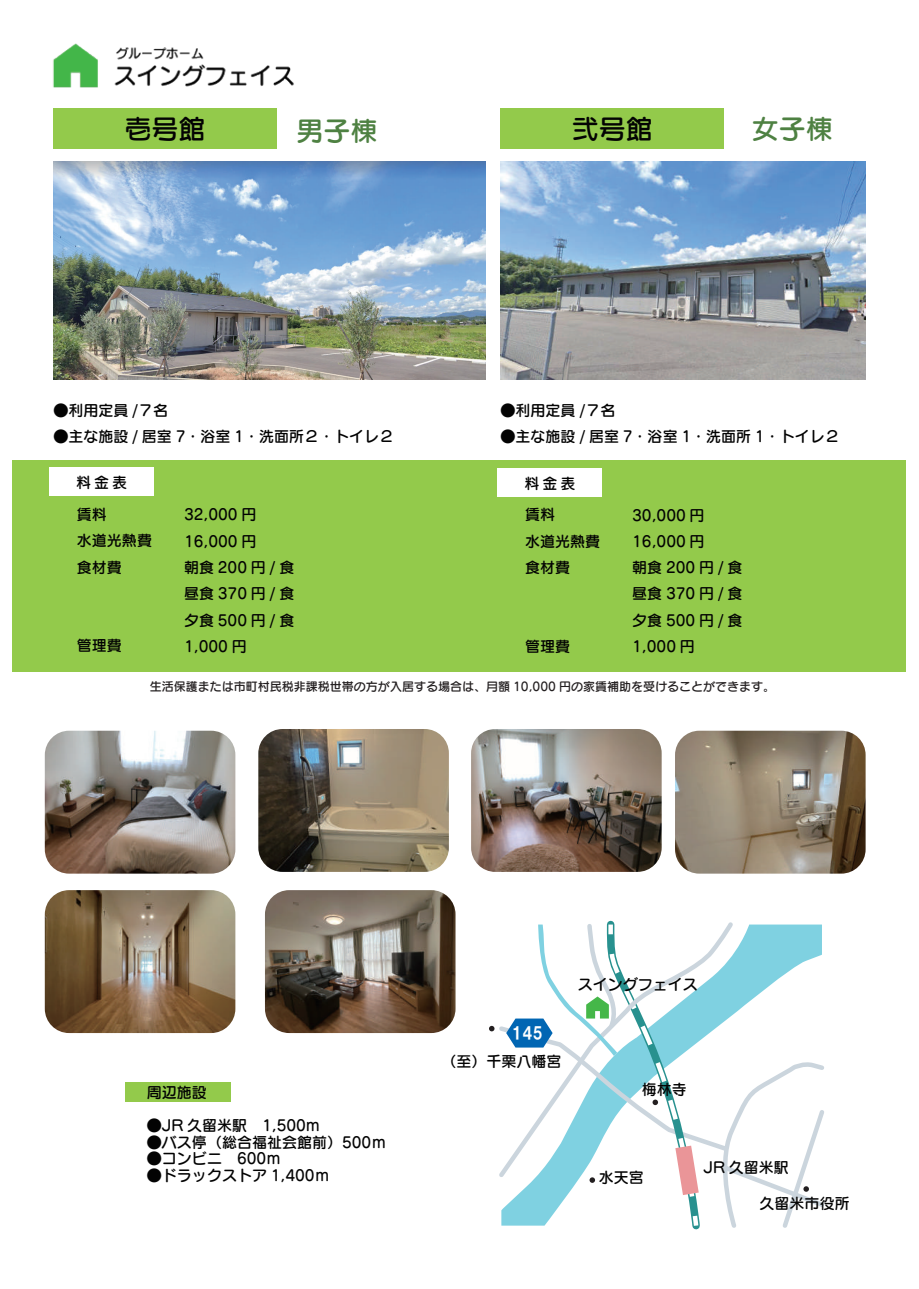
<style>
.page{position:relative;width:919px;height:1289px;background:#fff}
.page>*{position:absolute;margin:0;border:0;box-sizing:border-box;transform-origin:0 0}
.t1{font:27px "Seurat Pro N DB";color:#030303}
.t2{font:27px "Seurat Pro N DB";color:#4e8142}
.t3{font:16.65px "HGP Soei Kakugothic UB";color:#fff}
.t4{font:15px/26.2px "Seurat Pro N DB";color:#030303}
.t5{font:12px "Seurat Pro N DB";color:#231f20}
</style>
<div class="page">
<div style="left:126px;top:1082px;width:105px;height:19px;background:#93ca4b"></div>
<div style="left:13px;top:460px;width:893px;height:211px;background:#93ca4b"></div>
<img style="left:53px;top:161px;width:433px;height:218px">
<img style="left:53px;top:43px;width:241px;height:45px">
<img style="left:500px;top:161px;width:365px;height:218px">
<div style="left:53px;top:108px;width:224px;height:41px;background:#93ca4b"></div>
<div style="left:500px;top:108px;width:224px;height:41px;background:#93ca4b"></div>
<img style="left:45px;top:730px;width:190px;height:143px">
<img style="left:258px;top:729px;width:191px;height:142px">
<img style="left:45px;top:890px;width:190px;height:143px">
<img style="left:265px;top:890px;width:190px;height:143px">
<img style="left:471px;top:729px;width:190px;height:142px">
<img style="left:675px;top:730px;width:190px;height:143px">
<div style="left:50px;top:467px;width:104px;height:28px;background:#fff"></div>
<div style="left:497px;top:468px;width:105px;height:28px;background:#fff"></div>
<svg style="left:489px;top:920px;width:335px;height:310px"></svg>
<h1 class="t2" style="left:296px;top:113px;width:82px">男子棟</h1>
<h1 class="t2" style="left:751px;top:110px;width:82px">女子棟</h1>
<h1 class="t1" style="left:125px;top:111px;width:82px">壱号館</h1>
<h1 class="t1" style="left:571px;top:110px;width:82px">弐号館</h1>
<p class="t4" style="left:53px;top:396px;width:116px">●利用定員 /７名</p>
<p class="t4" style="left:53px;top:423px;width:342px">●主な施設 / 居室 7・浴室 1・洗面所２・トイレ２</p>
<p class="t4" style="left:500px;top:396px;width:116px">●利用定員 /７名</p>
<p class="t4" style="left:500px;top:423px;width:340px">●主な施設 / 居室 7・浴室 1・洗面所 1・トイレ２</p>
<p class="t4" style="left:76px;top:469px;width:52px">料金表</p>
<p class="t4" style="left:524px;top:470px;width:52px">料金表</p>
<p class="t4" style="left:77px;top:501px;width:76px">賃料<br>水道光熱費食材費</p>
<p class="t4" style="left:77px;top:632px;width:46px">管理費</p>
<p class="t4" style="left:184px;top:501px;width:112px">32,000 円<br>16,000 円<br>朝食200円/食昼食370円/食夕食500円/食<br>1,000 円</p>
<p class="t4" style="left:525px;top:501px;width:76px">賃料<br>水道光熱費食材費</p>
<p class="t4" style="left:525px;top:632px;width:46px">管理費</p>
<p class="t4" style="left:632px;top:501px;width:112px">30,000 円<br>16,000 円<br>朝食200円/食昼食370円/食夕食500円/食<br>1,000 円</p>
<p class="t5" style="left:150px;top:678px;width:626px">生活保護または市町村民税非課税世帯の方が入居する場合は、月額 10,000 円の家賃補助を受けることができます。</p>
<p class="t4" style="left:147px;top:1078px;width:62px">周辺施設</p>
<p class="t4" style="left:147px;top:1111px;width:174px">●JR 久留米駅　1,500m</p>
<p class="t4" style="left:147px;top:1128px;width:241px">●バス停（総合福祉会館前）500ｍ</p>
<p class="t4" style="left:147px;top:1144px;width:136px">●コンビニ　600ｍ</p>
<p class="t4" style="left:147px;top:1161px;width:184px">●ドラックストア 1,400ｍ</p>
<p class="t3" style="left:511px;top:1024px;width:33px">145</p>
<p class="t4" style="left:441px;top:1048px;width:121px">（至）千栗八幡宮</p>
<p class="t4" style="left:577px;top:970px;width:121px">スイングフェイス</p>
<p class="t4" style="left:642px;top:1075px;width:46px">梅林寺</p>
<p class="t4" style="left:599px;top:1163px;width:46px">水天宮</p>
<p class="t4" style="left:703px;top:1153px;width:87px">JR 久留米駅</p>
<p class="t4" style="left:759px;top:1189px;width:91px">久留米市役所</p>
</div>
